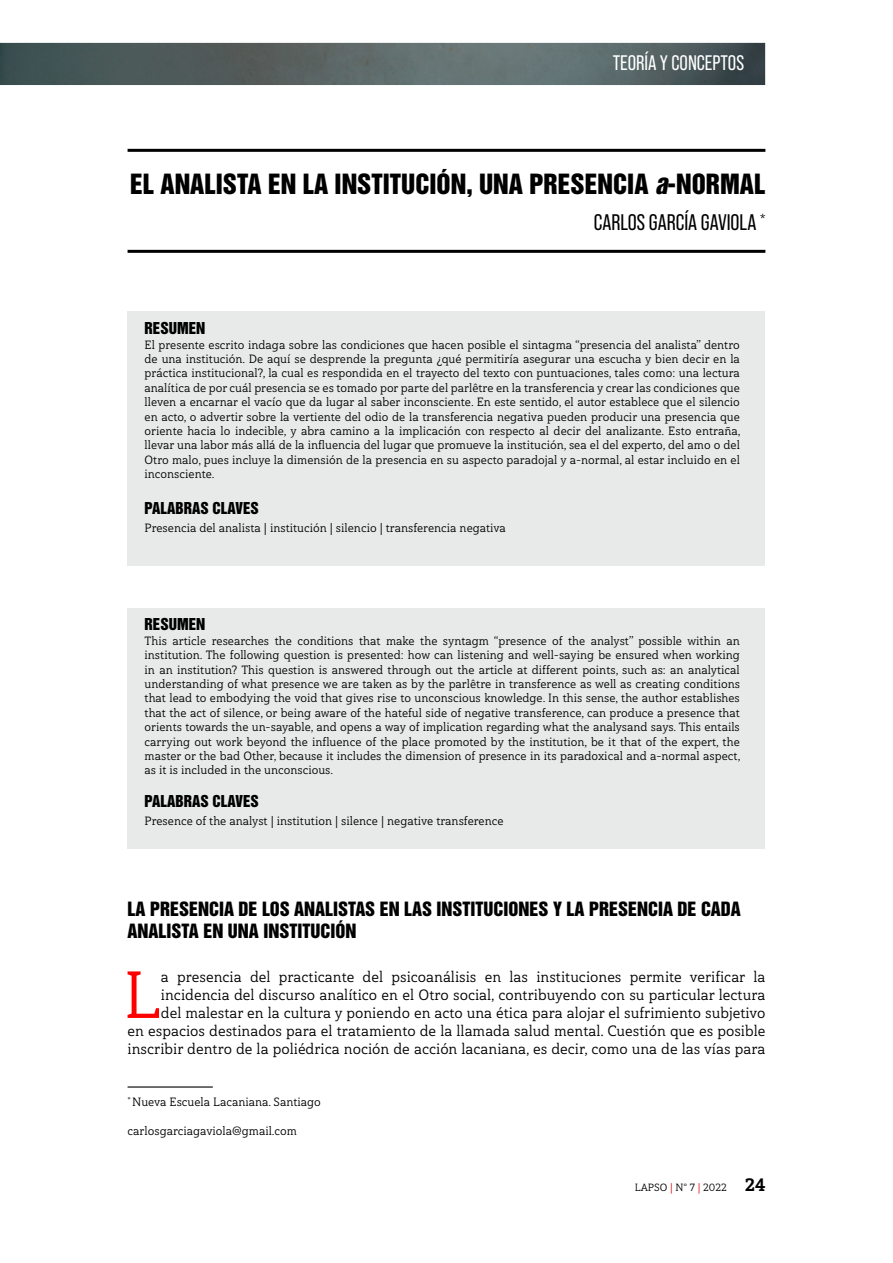
<style>
.page{position:relative;width:893px;height:1263px;background:#fff}
.page>*{position:absolute;margin:0;border:0;box-sizing:border-box;transform-origin:0 0}
.t1{font:66.45px "Haboro Slab Nor Reg";color:#f00}
.t2{font:25.5px "Helvetica Inserat LT Std";color:#000}
.t3{font:22.5px "Bebas Neue Pro";color:#000}
.t4{font:21px "Bebas Neue Pro";color:#fff}
.t5{font:18px/22.5px "Helvetica Inserat LT Std";color:#000}
.t6{font:15px/18px "Haboro Slab Nor Reg";color:#000;text-align:right}
.t7{font:15px "Helvetica Inserat LT Std";color:#000}
.t8{font:12px/14.4px "Haboro Slab Nor Reg";color:#000;text-align:justify}
.t9{font:10.5px "Haboro Slab Nor Reg";color:#000}
.s1{font-style:italic}
.s2{color:#e0040b}
.s3{font-family:"Haboro Slab Nor Ex B";font-size:18px}
</style>
<div class="page">
<img style="left:0;top:42px;width:766px;height:1046px">
<div style="left:128px;top:311px;width:637px;height:255px;background:#e8eae9"></div>
<hr style="left:128px;top:149px;width:637px;height:3px;background:#000">
<hr style="left:128px;top:250px;width:637px;height:3px;background:#000">
<hr style="left:128px;top:1086px;width:85px;height:1px;background:#000">
<div style="left:128px;top:608px;width:637px;height:240px;background:#e8eae9"></div>
<h3 class="t4" style="left:613px;top:51px;width:133px">TEORÍA Y CONCEPTOS</h3>
<h2 class="t2" style="left:130px;top:169px;width:637px">EL ANALISTA EN LA INSTITUCIÓN, UNA PRESENCIA <span class="s1">a</span>-NORMAL</h2>
<h3 class="t3" style="left:594px;top:210px;width:173px">CARLOS GARCÍA GAVIOLA <sup>*</sup></h3>
<p class="t7" style="left:145px;top:319px;width:62px">RESUMEN</p>
<p class="t8" style="left:145px;top:337px;width:597px">El presente escrito indaga sobre las condiciones que hacen posible el sintagma “presencia del analista” dentro de una institución. De aquí se desprende la pregunta ¿qué permitiría asegurar una escucha y bien decir en la práctica institucional?, la cual es respondida en el trayecto del texto con puntuaciones, tales como: una lectura analítica de por cuál presencia se es tomado por parte del parlêtre en la transferencia y crear las condiciones que lleven a encarnar el vacío que da lugar al saber inconsciente. En este sentido, el autor establece que el silencio en acto, o advertir sobre la vertiente del odio de la transferencia negativa pueden producir una presencia que oriente hacia lo indecible, y abra camino a la implicación con respecto al decir del analizante. Esto entraña, llevar una labor más allá de la influencia del lugar que promueve la institución, sea el del experto, del amo o del Otro malo, pues incluye la dimensión de la presencia en su aspecto paradojal y a-normal, al estar incluido en el inconsciente.</p>
<p class="t7" style="left:145px;top:499px;width:116px">PALABRAS CLAVES</p>
<p class="t8" style="left:145px;top:521px;width:363px">Presencia del analista | institución | silencio | transferencia negativa</p>
<p class="t7" style="left:145px;top:615px;width:62px">RESUMEN</p>
<p class="t8" style="left:145px;top:633px;width:597px">This article researches the conditions that make the syntagm “presence of the analyst” possible within an institution. The following question is presented: how can listening and well-saying be ensured when working in an institution? This question is answered through out the article at different points, such as: an analytical understanding of what presence we are taken as by the parlêtre in transference as well as creating conditions that lead to embodying the void that gives rise to unconscious knowledge. In this sense, the author establishes that the act of silence, or being aware of the hateful side of negative transference, can produce a presence that orients towards the un-sayable, and opens a way of implication regarding what the analysand says. This entails carrying out work beyond the influence of the place promoted by the institution, be it that of the expert, the master or the bad Other, because it includes the dimension of presence in its paradoxical and a-normal aspect, as it is included in the unconscious.</p>
<p class="t7" style="left:145px;top:792px;width:116px">PALABRAS CLAVES</p>
<p class="t8" style="left:145px;top:813px;width:360px">Presence of the analyst | institution | silence | negative transference</p>
<h3 class="t5" style="left:128px;top:898px;width:615px">LA PRESENCIA DE LOS ANALISTAS EN LAS INSTITUCIONES Y LA PRESENCIA DE CADA<br>ANALISTA EN UNA INSTITUCIÓN</h3>
<h1 class="t1" style="left:123px;top:952px;width:39px">L</h1>
<p class="t6" style="left:128px;top:968px;width:639px">a presencia del practicante del psicoanálisis en las instituciones permite verificar la incidencia del discurso analítico en el Otro social, contribuyendo con su particular lectura<br>del malestar en la cultura y poniendo en acto una ética para alojar el sufrimiento subjetivo<br>en espacios destinados para el tratamiento de la llamada salud mental. Cuestión que es posible inscribir dentro de la poliédrica noción de acción lacaniana, es decir, como una de las vías para</p>
<p class="t8" style="left:128px;top:1094px;width:195px"><sup>*</sup> Nueva Escuela Lacaniana. Santiago</p>
<p class="t8" style="left:128px;top:1123px;width:171px">carlosgarciagaviola@gmail.com</p>
<p class="t9" style="left:635px;top:1181px;width:132px">LAPSO <span class="s2">|</span> N° 7 <span class="s2">|</span> 2022 <span class="s3">24</span></p>
</div>
